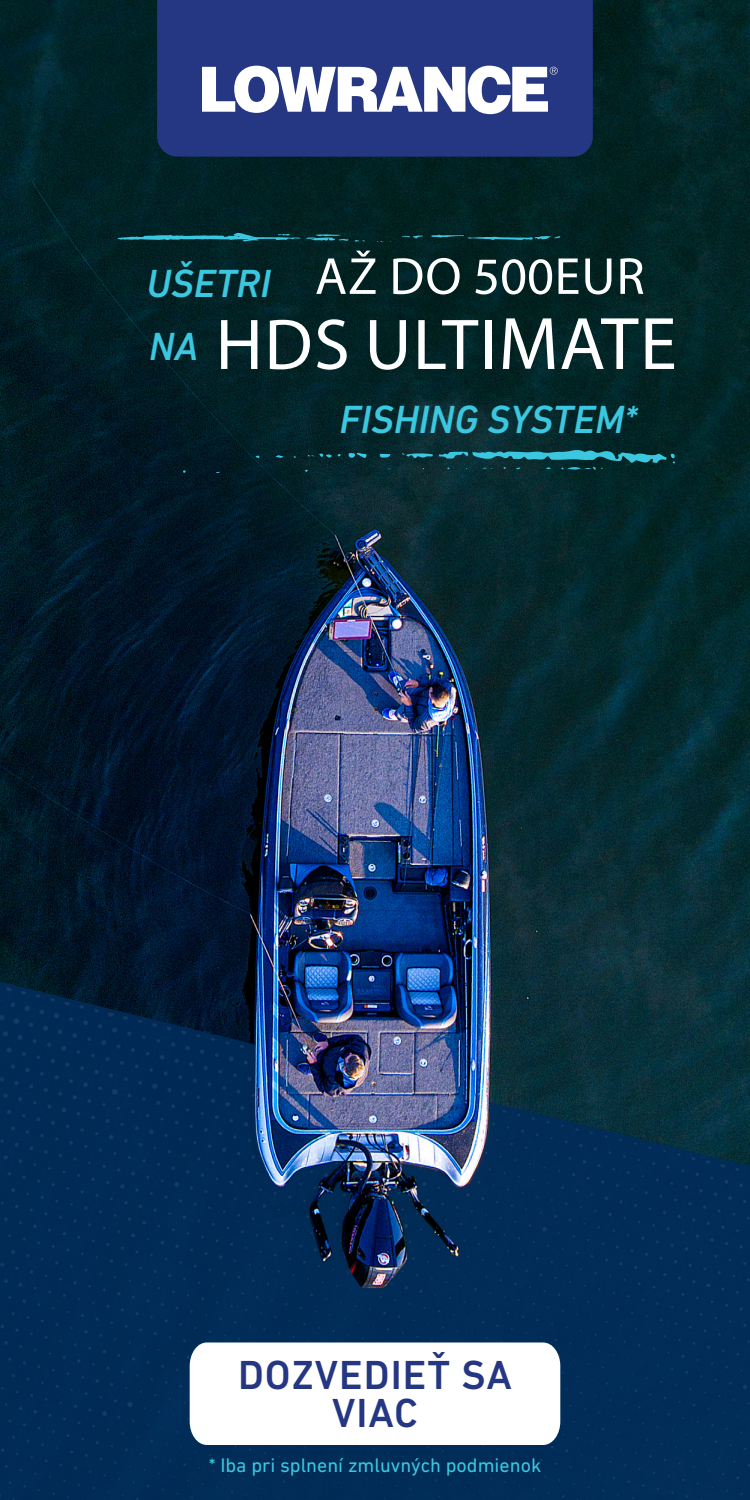
<style>
.page{position:relative;width:750px;height:1500px;background:#fff}
.page>*{position:absolute;margin:0;border:0;box-sizing:border-box;transform-origin:0 0}
.t1{font:72.5px "Myriad Pro";letter-spacing:.02em;color:#fff}
.t2{font:52.5px "Myriad Pro";letter-spacing:.02em;color:#fff}
.t3{font:500 41.25px/37.5px "DIN Next LT Pro";letter-spacing:.025em;color:#253782;text-align:center}
.t4{font:italic 500 40px/63px "DIN Next LT Pro";color:#3bc7e0}
.t5{font:20px "DIN Next LT Pro";color:#3bc7e0}
.s1{font-size:75px}
</style>
<div class="page">
<img style="left:0;top:0;width:750px;height:1500px">
<div style="left:157px;top:0;width:436px;height:157px;background:#253782"></div>
<svg style="left:202px;top:66px;width:356px;height:48px"></svg>
<svg style="left:190px;top:1342px;width:370px;height:103px"></svg>
<svg style="left:431px;top:235px;width:129px;height:5px"></svg>
<svg style="left:306px;top:234px;width:42px;height:7px"></svg>
<svg style="left:402px;top:235px;width:21px;height:4px"></svg>
<svg style="left:355px;top:240px;width:11px;height:2px"></svg>
<svg style="left:377px;top:241px;width:7px;height:2px"></svg>
<svg style="left:118px;top:233px;width:182px;height:8px"></svg>
<svg style="left:380px;top:454px;width:11px;height:4px"></svg>
<svg style="left:349px;top:452px;width:18px;height:6px"></svg>
<svg style="left:276px;top:454px;width:7px;height:5px"></svg>
<svg style="left:255px;top:455px;width:5px;height:4px"></svg>
<svg style="left:305px;top:469px;width:3px;height:4px"></svg>
<svg style="left:308px;top:453px;width:24px;height:5px"></svg>
<svg style="left:402px;top:453px;width:31px;height:6px"></svg>
<svg style="left:439px;top:449px;width:236px;height:22px;background:#15555e"></svg>
<h2 class="t2" style="left:315px;top:244px;width:331px">AŽ DO 500EUR</h2>
<h3 class="t4" style="left:146px;top:251px;width:126px">UŠETRI<br>NA</h3>
<h1 class="t1" style="left:216px;top:300px;width:463px">HDS ULTI<span class="s1">MATE</span></h1>
<h3 class="t4" style="left:339px;top:388px;width:300px">FISHING SYSTEM*</h3>
<h3 class="t3" style="left:238px;top:1356px;width:275px">DOZVEDIEŤ SA<br>VIAC</h3>
<p class="t5" style="left:209px;top:1454px;width:334px">* Iba pri splnení zmluvných podmienok</p>
</div>
